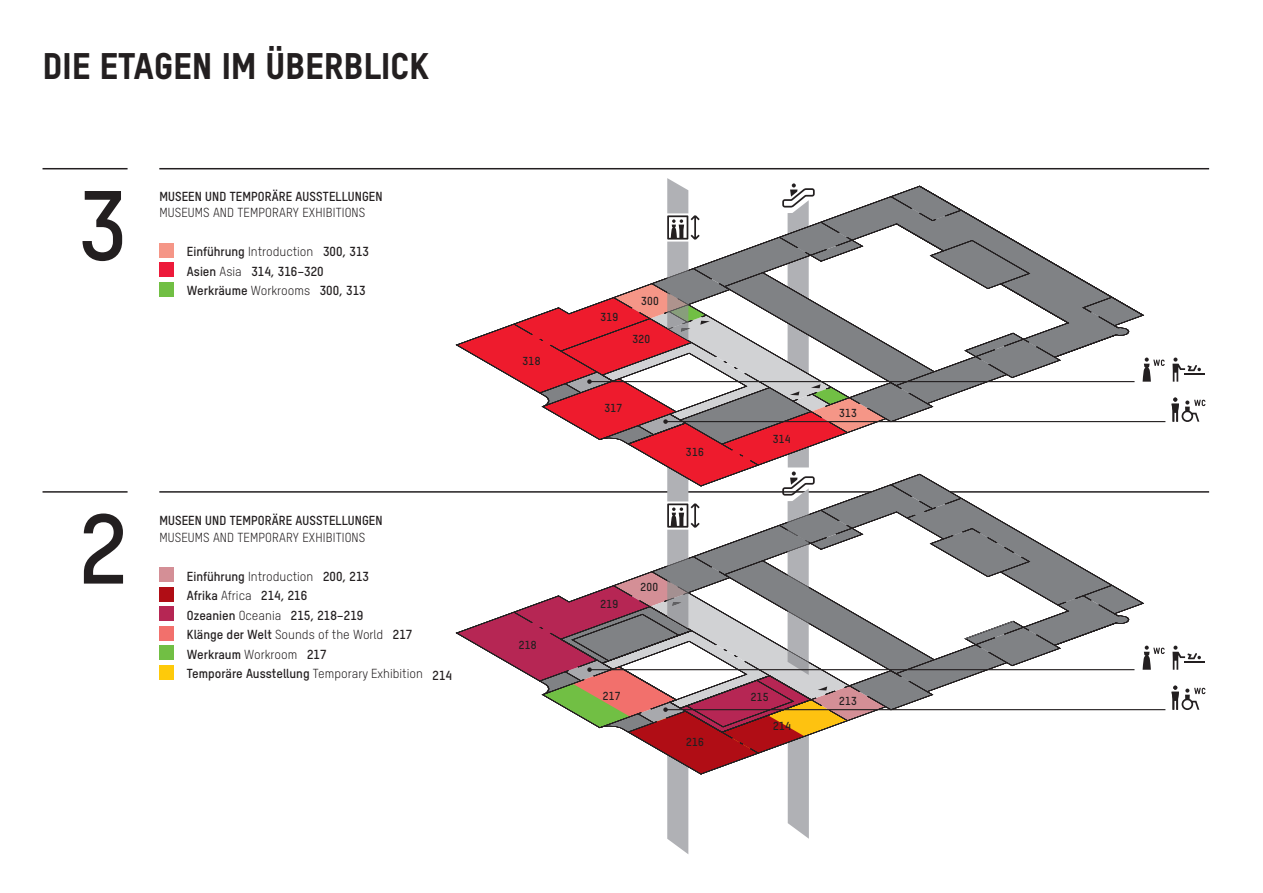
<style>
.page{position:relative;width:1263px;height:893px;background:#fff}
.page>*{position:absolute;margin:0;border:0;box-sizing:border-box;transform-origin:0 0}
.HUF_Geschosszahl_Hea{font:96px "T Star Pro Bold";color:#231f20}
.t1{font:36px "T Star Pro Heavy";letter-spacing:.01em;color:#231f20}
.HUF_Legende_Regular{font:12.75px/19.5px "T Star Pro Bold";color:#231f20}
.t2{font:11.25px "T Star Pro Bold";letter-spacing:.025em;color:#231f20}
.s1{font-family:"T Star Pro Regular"}
.s2{color:#fff}
</style>
<div class="page">
<hr style="left:159px;top:491px;width:1050px;height:2px;background:#231f20">
<hr style="left:43px;top:491px;width:85px;height:2px;background:#231f20">
<svg style="left:1171px;top:398px;width:34px;height:24px"></svg>
<hr style="left:1184px;top:661px;width:21px;height:2px;background:#231f20">
<svg style="left:1172px;top:646px;width:29px;height:24px"></svg>
<hr style="left:1184px;top:373px;width:21px;height:2px;background:#231f20">
<svg style="left:1172px;top:358px;width:29px;height:24px"></svg>
<svg style="left:456px;top:169px;width:709px;height:685px"></svg>
<svg style="left:1171px;top:686px;width:34px;height:24px"></svg>
<div style="left:159px;top:567px;width:15px;height:15px;background:#d48f96"></div>
<div style="left:159px;top:587px;width:15px;height:15px;background:#b00d15"></div>
<div style="left:159px;top:606px;width:15px;height:15px;background:#b62654"></div>
<div style="left:159px;top:626px;width:15px;height:15px;background:#f2706c"></div>
<div style="left:159px;top:645px;width:15px;height:15px;background:#71bf44"></div>
<div style="left:159px;top:665px;width:15px;height:15px;background:#feca0a"></div>
<div style="left:159px;top:243px;width:15px;height:15px;background:#f59687"></div>
<div style="left:159px;top:262px;width:15px;height:15px;background:#ed1a3a"></div>
<div style="left:159px;top:282px;width:15px;height:15px;background:#71bf44"></div>
<hr style="left:159px;top:168px;width:1050px;height:1px;background:#231f20">
<hr style="left:43px;top:168px;width:85px;height:1px;background:#231f20">
<p class="t1" style="left:43px;top:38px;width:388px">DIE ETAGEN IM ÜBERBLICK</p>
<p class="HUF_Geschosszahl_Hea" style="left:79px;top:155px;width:50px">3</p>
<p class="HUF_Legende_Regular" style="left:159px;top:187px;width:225px;line-height:16.5px">MUSEEN UND TEMPORÄRE AUSSTELLUNGEN<br><span class="s1">MUSEUMS AND TEMPORARY EXHIBITIONS</span></p>
<p class="HUF_Legende_Regular" style="left:187px;top:241px;width:209px">Einführung <span class="s1">Introduction</span> 300, 313<br>Asien <span class="s1">Asia</span> 314, 316–320<br>Werkräume <span class="s1">Workrooms</span> 300, 313 <span class="s2">217</span></p>
<p class="HUF_Geschosszahl_Hea" style="left:79px;top:478px;width:50px">2</p>
<p class="HUF_Legende_Regular" style="left:159px;top:511px;width:225px;line-height:16.5px">MUSEEN UND TEMPORÄRE AUSSTELLUNGEN<br><span class="s1">MUSEUMS AND TEMPORARY EXHIBITIONS</span></p>
<p class="HUF_Legende_Regular" style="left:187px;top:565px;width:197px">Einführung <span class="s1">Introduction</span> 200, 213<span class="s2">08<br></span>Afrika <span class="s1">Africa</span> 214, 216</p>
<p class="HUF_Legende_Regular" style="left:187px;top:604px;width:178px">Ozeanien <span class="s1">Oceania</span> 215, 218–219</p>
<p class="HUF_Legende_Regular" style="left:187px;top:624px;width:227px">Klänge der Welt <span class="s1">Sounds of the World</span> 217</p>
<p class="HUF_Legende_Regular" style="left:187px;top:643px;width:141px">Werkraum <span class="s1">Workroom</span> 217</p>
<p class="HUF_Legende_Regular" style="left:187px;top:663px;width:267px">Temporäre Ausstellung <span class="s1">Temporary Exhibition</span> 214</p>
<p class="t2" style="left:523px;top:352px;width:19px">318</p>
<p class="t2" style="left:519px;top:637px;width:19px">218</p>
<p class="t2" style="left:600px;top:309px;width:19px">319</p>
<p class="t2" style="left:641px;top:293px;width:19px">300</p>
<p class="t2" style="left:632px;top:331px;width:19px">320</p>
<p class="t2" style="left:604px;top:399px;width:19px">317</p>
<p class="t2" style="left:686px;top:444px;width:19px">316</p>
<p class="t2" style="left:773px;top:430px;width:19px">314</p>
<p class="t2" style="left:839px;top:405px;width:19px">313</p>
<p class="t2" style="left:600px;top:595px;width:19px">219</p>
<p class="t2" style="left:640px;top:579px;width:19px">200</p>
<p class="t2" style="left:603px;top:687px;width:19px">217</p>
<p class="t2" style="left:686px;top:733px;width:19px">216</p>
<p class="t2" style="left:751px;top:688px;width:19px">215</p>
<p class="t2" style="left:773px;top:717px;width:19px">214</p>
<p class="t2" style="left:839px;top:693px;width:19px">213</p>
</div>
